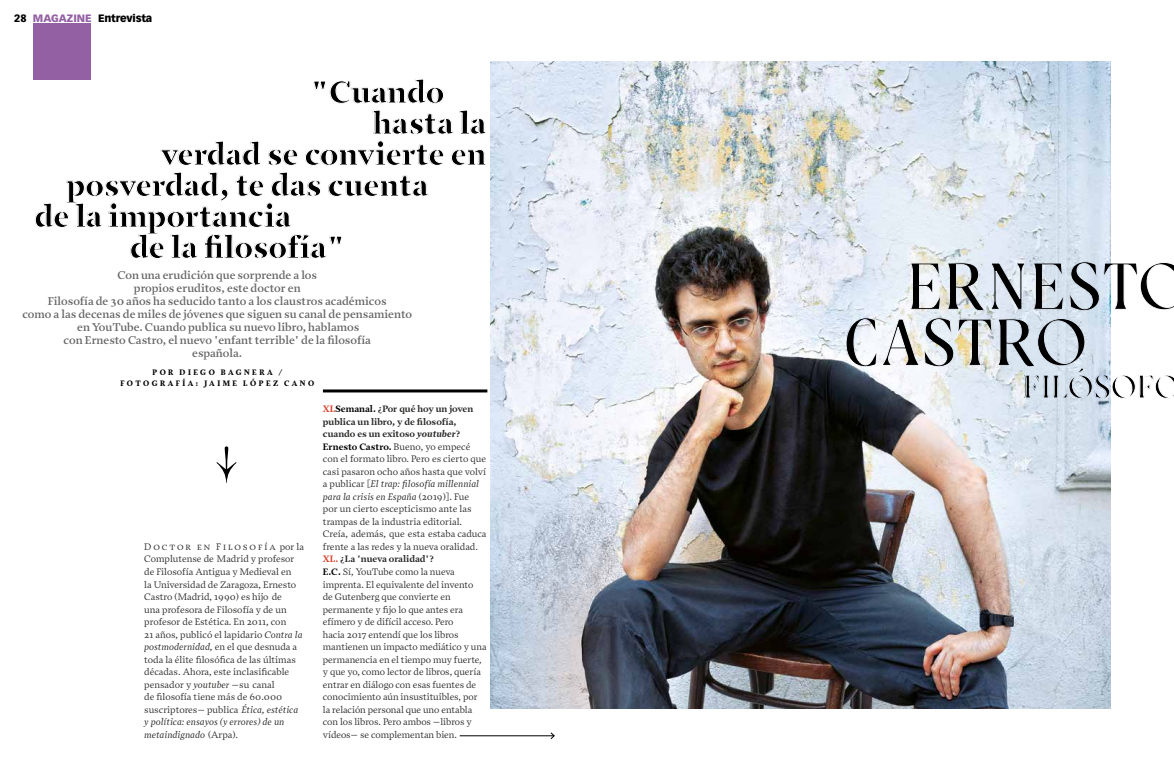
<style>
.page{position:relative;width:1174px;height:769px;background:#fff}
.page>*{position:absolute;margin:0;border:0;box-sizing:border-box;transform-origin:0 0}
.t1{font:500 65.6px/56px "Boita";letter-spacing:-.005em;color:#000}
.t2{font:500 32.3px "Boita";color:#000}
.t3{font:900 32px "Prensa";color:#000;scale:.95 1}
.t4{font:700 11.5px/13px "Prensa";color:#646363;text-align:center}
.t5{font:900 10.5px "Vectora LT Std";letter-spacing:-.02em;color:#000}
.t6{font:9.6px/12.5px "Prensa";letter-spacing:-.005em;color:#282827}
.t7{font:9.6px "Prensa Roman SC";letter-spacing:.2em;color:#282827}
.t8{font:900 9.4px/12.5px "Prensa";color:#282827}
.t9{font:8px/11px "Prensa Ultra SC";letter-spacing:.34em;color:#000;text-align:center;scale:.9 1}
.s1{color:#9460a4}
.s2{font-family:"Prensa"}
.s3{font-style:italic}
.s4{color:#d83e28}
.s5{color:#000}
.s6{font-style:italic;font-size:9.6px}
.s7{font-weight:400;font-size:9.6px}
.s8{font-weight:900;font-size:9.4px;color:#000}
</style>
<div class="page">
<img style="left:490px;top:62px;width:620px;height:646px">
<div style="left:34px;top:22px;width:57px;height:58px;background:#9460a4"></div>
<hr style="left:323px;top:389px;width:164px;height:3px;background:#000">
<hr style="left:460px;top:735px;width:94px;height:1px;background:#000">
<svg style="left:550px;top:732px;width:4px;height:6px"></svg>
<svg style="left:216px;top:446px;width:21px;height:37px"></svg>
<svg style="left:909px;top:262px;width:117px;height:49px"></svg>
<svg style="left:1032px;top:261px;width:142px;height:50px"></svg>
<svg style="left:845px;top:317px;width:329px;height:81px"></svg>
<p class="t5" style="left:14px;top:12px;width:140px">28 <span class="s1">MAGAZINE</span> Entrevista</p>
<h3 class="t3" style="left:310px;top:73px;width:142px">"Cuando</h3>
<h3 class="t3" style="left:373px;top:104px;width:121px">hasta la</h3>
<h3 class="t3" style="left:161px;top:135px;width:344px">verdad se convierte en</h3>
<h3 class="t3" style="left:66px;top:166px;width:382px">posverdad, te das cuenta</h3>
<h3 class="t3" style="left:34px;top:197px;width:272px">de la importancia</h3>
<h3 class="t3" style="left:130px;top:228px;width:228px">de la filosofía"</h3>
<p class="t4" style="left:22px;top:268px;width:391px">Con una erudición que sorprende a los<br>propios eruditos, este doctor en<br>Filosofía de 30 años ha seducido tanto a los claustros académicos<br>como a las decenas de miles de jóvenes que siguen su canal de pensamiento en YouTube. Cuando publica su nuevo libro, hablamos<br>con Ernesto Castro, el nuevo 'enfant terrible' de la filosofía<br>española.</p>
<p class="t9" style="left:120px;top:367px;width:217px">POR DIEGO BAGNERA /<br>FOTOGRAFÍA: JAIME LÓPEZ CANO</p>
<p class="t7" style="left:144px;top:540px;width:161px">Doctor en Filosofía <span class="s2">por la</span></p>
<p class="t6" style="left:144px;top:552px;width:160px">Complutense de Madrid y profesor de Filosofía Antigua y Medieval en<br>la Universidad de Zaragoza, Ernesto Castro (Madrid, 1990) es hijo de<br>una profesora de Filosofía y de un profesor de Estética. En 2011, con<br>21 años, publicó el lapidario <span class="s3">Contra la postmodernidad,</span> en el que desnuda a toda la élite filosófica de las últimas décadas. Ahora, este inclasificable pensador y <span class="s3">youtuber</span> –su canal<br>de filosofía tiene más de 60.000 suscriptores– publica <span class="s3">Ética, estética y política: ensayos (y errores) de un metaindignado</span> (Arpa).</p>
<p class="t8" style="left:323px;top:402px;width:152px"><span class="s4">XL</span><span class="s5">Semanal.</span> ¿Por qué hoy un joven publica un libro, y de filosofía, cuando es un exitoso <span class="s6">youtuber</span>?<br><span class="s5">Ernesto Castro.</span> <span class="s7">Bueno, yo empecé</span></p>
<p class="t6" style="left:323px;top:452px;width:165px">con el formato libro. Pero es cierto que casi pasaron ocho años hasta que volví a publicar [<span class="s3">El trap: filosofía millennial para la crisis en España</span> (2019)]. Fue<br>por un cierto escepticismo ante las trampas de la industria editorial.<br>Creía, además, que esta estaba caduca frente a las redes y la nueva oralidad.</p>
<p class="t8" style="left:323px;top:552px;width:112px"><span class="s4">XL.</span> ¿La 'nueva oralidad'?</p>
<p class="t6" style="left:323px;top:565px;width:165px"><span class="s8">E.C.</span> Sí, YouTube como la nueva imprenta. El equivalente del invento<br>de Gutenberg que convierte en permanente y fijo lo que antes era efímero y de difícil acceso. Pero<br>hacia 2017 entendí que los libros mantienen un impacto mediático y una permanencia en el tiempo muy fuerte, y que yo, como lector de libros, quería entrar en diálogo con esas fuentes de conocimiento aún insustituibles, por la relación personal que uno entabla con los libros. Pero ambos –libros y vídeos– se complementan bien.</p>
<h1 class="t1" style="left:843px;top:254px;width:297px;text-indent:62px">ERNEST<br>CASTR</h1>
<h2 class="t2" style="left:1022px;top:363px;width:133px">FIL S F</h2>
</div>
